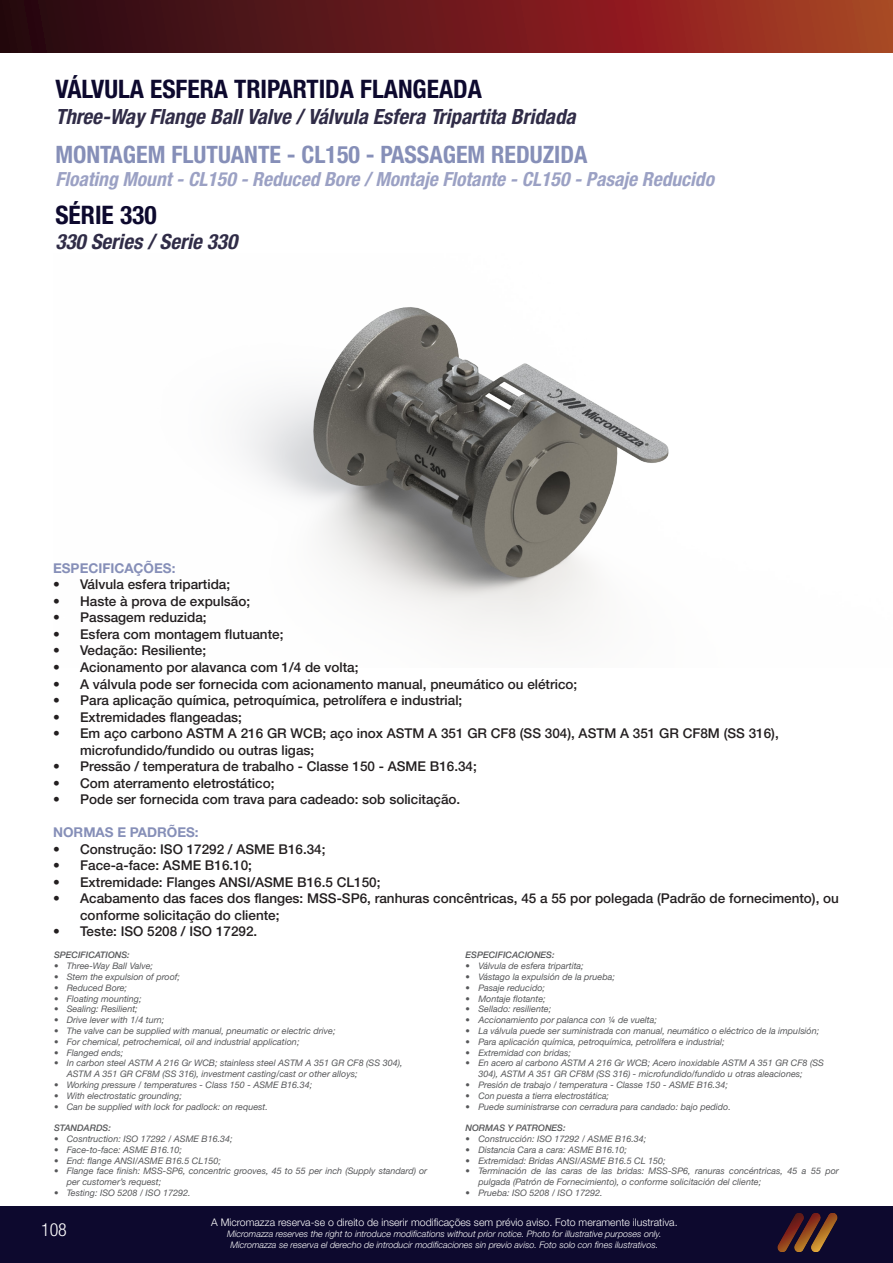
<style>
.page{position:relative;width:893px;height:1263px;background:#fff}
.page>*{position:absolute;margin:0;border:0;box-sizing:border-box;transform-origin:0 0}
.t1{font:25.5px "Helvetica Neue LT 77 Bd Cn";color:#0d092e}
.t2{font:24px "Helvetica Neue LT 77 Bd Cn";color:#868fb8}
.t3{font:21px "Helvetica Neue LT 77 Bd Cn Obl";color:#302c47}
.t4{font:19.5px "Helvetica Neue LT 77 Bd Cn Obl";color:#9ba1c4}
.t5{font:18px "Helvetica Neue LT 47 Lt Cn";color:#fff}
.t6{font:13.5px/16.5px "Helvetica Neue LT 65 Md";color:#231f20}
.título_especificaçõe{font:13.5px "Helvetica Neue LT 75 Bd";color:#868fb8}
.t7{font:10.5px "Helvetica Neue LT 45 Lt";color:#fff}
.t8{font:9px/10.8px "Helvetica Neue LT 56 It";color:#57585a}
.t9{font:9px "Helvetica Neue LT 46 Lt It";color:#fff}
.título_especificaçõe-2{font:9px "Helvetica Neue LT 66 Md It";color:#57585a}
.titulo_especificaçõe{font:9px "Helvetica Neue LT 66 Md It";color:#57585a}
</style>
<div class="page">
<img style="left:242px;top:307px;width:427px;height:331px">
<svg style="left:0;top:0;width:893px;height:53px;background:#6c1d1b"></svg>
<div style="left:0;top:1206px;width:893px;height:57px;background:#0d092e"></div>
<img style="left:777px;top:1213px;width:61px;height:39px">
<p class="t1" style="left:55px;top:74px;width:428px">VÁLVULA ESFERA TRIPARTIDA FLANGEADA</p>
<p class="t3" style="left:55px;top:103px;width:522px">Three-Way Flange Ball Valve / Válvula Esfera Tripartita Bridada</p>
<p class="t2" style="left:55px;top:140px;width:534px">MONTAGEM FLUTUANTE - CL150 - PASSAGEM REDUZIDA</p>
<p class="t4" style="left:55px;top:168px;width:660px">Floating Mount - CL150 - Reduced Bore / Montaje Flotante - CL150 - Pasaje Reducido</p>
<p class="t1" style="left:55px;top:199px;width:103px">SÉRIE 330</p>
<p class="t3" style="left:55px;top:229px;width:183px">330 Series / Serie 330</p>
<p class="título_especificaçõe" style="left:53px;top:560px;width:124px">ESPECIFICAÇÕES:</p>
<p class="t6" style="left:53px;top:576px;width:179px">• Válvula esfera tripartida;</p>
<p class="t6" style="left:53px;top:593px;width:199px">• Haste à prova de expulsão;</p>
<p class="t6" style="left:53px;top:609px;width:155px">• Passagem reduzida;</p>
<p class="t6" style="left:53px;top:626px;width:232px">• Esfera com montagem flutuante;</p>
<p class="t6" style="left:53px;top:642px;width:155px">• Vedação: Resiliente;</p>
<p class="t6" style="left:53px;top:659px;width:307px">• Acionamento por alavanca com 1/4 de volta;</p>
<p class="t6" style="left:53px;top:675px;width:526px">• A válvula pode ser fornecida com acionamento manual, pneumático ou elétrico;</p>
<p class="t6" style="left:53px;top:692px;width:411px">• Para aplicação química, petroquímica, petrolífera e industrial;</p>
<p class="t6" style="left:53px;top:708px;width:190px">• Extremidades flangeadas;</p>
<p class="t6" style="left:80px;top:725px;width:700px;text-indent:-27px">• Em aço carbono ASTM A 216 GR WCB; aço inox ASTM A 351 GR CF8 (SS 304), ASTM A 351 GR CF8M (SS 316), microfundido/fundido ou outras ligas;</p>
<p class="t6" style="left:53px;top:758px;width:425px">• Pressão / temperatura de trabalho - Classe 150 - ASME B16.34;</p>
<p class="t6" style="left:53px;top:774px;width:223px">• Com aterramento eletrostático;</p>
<p class="t6" style="left:53px;top:791px;width:409px">• Pode ser fornecida com trava para cadeado: sob solicitação.</p>
<p class="título_especificaçõe" style="left:53px;top:824px;width:147px">NORMAS E PADRÕES:</p>
<p class="t6" style="left:53px;top:840px;width:274px">• Construção: ISO 17292 / ASME B16.34;</p>
<p class="t6" style="left:53px;top:857px;width:200px">• Face-a-face: ASME B16.10;</p>
<p class="t6" style="left:53px;top:873px;width:329px">• Extremidade: Flanges ANSI/ASME B16.5 CL150;</p>
<p class="t6" style="left:80px;top:890px;width:760px;text-indent:-27px">• Acabamento das faces dos flanges: MSS-SP6, ranhuras concêntricas, 45 a 55 por polegada (Padrão de fornecimento), ou conforme solicitação do cliente;</p>
<p class="t6" style="left:53px;top:923px;width:206px">• Teste: ISO 5208 / ISO 17292.</p>
<p class="titulo_especificaçõe" style="left:54px;top:950px;width:77px">SPECIFICATIONS:</p>
<p class="t8" style="left:54px;top:960px;width:101px">• Three-Way Ball Valve;</p>
<p class="t8" style="left:54px;top:971px;width:128px">• Stem the expulsion of proof;</p>
<p class="t8" style="left:54px;top:982px;width:75px">• Reduced Bore;</p>
<p class="t8" style="left:54px;top:993px;width:89px">• Floating mounting;</p>
<p class="t8" style="left:54px;top:1003px;width:85px">• Sealing: Resilient;</p>
<p class="t8" style="left:54px;top:1014px;width:112px">• Drive lever with 1/4 turn;</p>
<p class="t8" style="left:54px;top:1025px;width:283px">• The valve can be supplied with manual, pneumatic or electric drive;</p>
<p class="t8" style="left:54px;top:1036px;width:247px">• For chemical, petrochemical, oil and industrial application;</p>
<p class="t8" style="left:54px;top:1047px;width:71px">• Flanged ends;</p>
<p class="t8" style="left:67px;top:1057px;width:337px;text-indent:-13px">• In carbon steel ASTM A 216 Gr WCB; stainless steel ASTM A 351 GR CF8 (SS 304),<br>ASTM A 351 GR CF8M (SS 316), investment casting/cast or other alloys;</p>
<p class="t8" style="left:54px;top:1079px;width:260px">• Working pressure / temperatures - Class 150 - ASME B16.34;</p>
<p class="t8" style="left:54px;top:1090px;width:129px">• With electrostatic grounding;</p>
<p class="t8" style="left:54px;top:1101px;width:215px">• Can be supplied with lock for padlock: on request.</p>
<p class="titulo_especificaçõe" style="left:54px;top:1122px;width:58px">STANDARDS:</p>
<p class="t8" style="left:54px;top:1133px;width:180px">• Cosntruction: ISO 17292 / ASME B16.34;</p>
<p class="t8" style="left:54px;top:1144px;width:130px">• Face-to-face: ASME B16.10;</p>
<p class="t8" style="left:54px;top:1155px;width:168px">• End: flange ANSI/ASME B16.5 CL150;</p>
<p class="t8" style="left:67px;top:1165px;width:362px;text-indent:-13px">• Flange face finish: MSS-SP6, concentric grooves, 45 to 55 per inch (Supply standard) or per customer’s request;</p>
<p class="t8" style="left:54px;top:1187px;width:138px">• Testing: ISO 5208 / ISO 17292.</p>
<p class="título_especificaçõe-2" style="left:466px;top:950px;width:91px">ESPECIFICACIONES:</p>
<p class="t8" style="left:466px;top:960px;width:120px">• Válvula de esfera tripartita;</p>
<p class="t8" style="left:466px;top:971px;width:151px">• Vástago la expulsión de la prueba;</p>
<p class="t8" style="left:466px;top:982px;width:81px">• Pasaje reducido;</p>
<p class="t8" style="left:466px;top:993px;width:82px">• Montaje flotante;</p>
<p class="t8" style="left:466px;top:1003px;width:87px">• Sellado: resiliente;</p>
<p class="t8" style="left:466px;top:1014px;width:193px">• Accionamiento por palanca con ¼ de vuelta;</p>
<p class="t8" style="left:466px;top:1025px;width:355px">• La válvula puede ser suministrada con manual, neumático o eléctrico de la impulsión;</p>
<p class="t8" style="left:466px;top:1036px;width:261px">• Para aplicación química, petroquímica, petrolífera e industrial;</p>
<p class="t8" style="left:466px;top:1047px;width:107px">• Extremidad con bridas;</p>
<p class="t8" style="left:478px;top:1057px;width:347px;text-indent:-13px">• En acero al carbono ASTM A 216 Gr WCB; Acero inoxidable ASTM A 351 GR CF8 (SS<br>304), ASTM A 351 GR CF8M (SS 316) - microfundido/fundido u otras aleaciones;</p>
<p class="t8" style="left:466px;top:1079px;width:264px">• Presión de trabajo / temperatura - Classe 150 - ASME B16.34;</p>
<p class="t8" style="left:466px;top:1090px;width:145px">• Con puesta a tierra electrostática;</p>
<p class="t8" style="left:466px;top:1101px;width:267px">• Puede suministrarse con cerradura para candado: bajo pedido.</p>
<p class="título_especificaçõe-2" style="left:466px;top:1122px;width:102px">NORMAS Y PATRONES:</p>
<p class="t8" style="left:466px;top:1133px;width:182px">• Construcción: ISO 17292 / ASME B16.34;</p>
<p class="t8" style="left:466px;top:1144px;width:163px">• Distancia Cara a cara: ASME B16.10;</p>
<p class="t8" style="left:466px;top:1155px;width:202px">• Extremidad: Bridas ANSI/ASME B16.5 CL 150;</p>
<p class="t8" style="left:478px;top:1165px;width:362px;text-indent:-13px">• Terminación de las caras de las bridas: MSS-SP6, ranuras concéntricas, 45 a 55 por pulgada (Patrón de Fornecimiento), o conforme solicitación del cliente;</p>
<p class="t8" style="left:466px;top:1187px;width:138px">• Prueba: ISO 5208 / ISO 17292.</p>
<p class="t5" style="left:41px;top:1219px;width:27px">108</p>
<p class="t7" style="left:211px;top:1216px;width:468px">A Micromazza reserva-se o direito de inserir modificações sem prévio aviso. Foto meramente ilustrativa.</p>
<p class="t9" style="left:227px;top:1228px;width:436px">Micromazza reserves the right to introduce modifications without prior notice. Photo for illustrative purposes only.</p>
<p class="t9" style="left:230px;top:1239px;width:429px">Micromazza se reserva el derecho de introducir modificaciones sin previo aviso. Foto solo con fines ilustrativos.</p>
</div>
